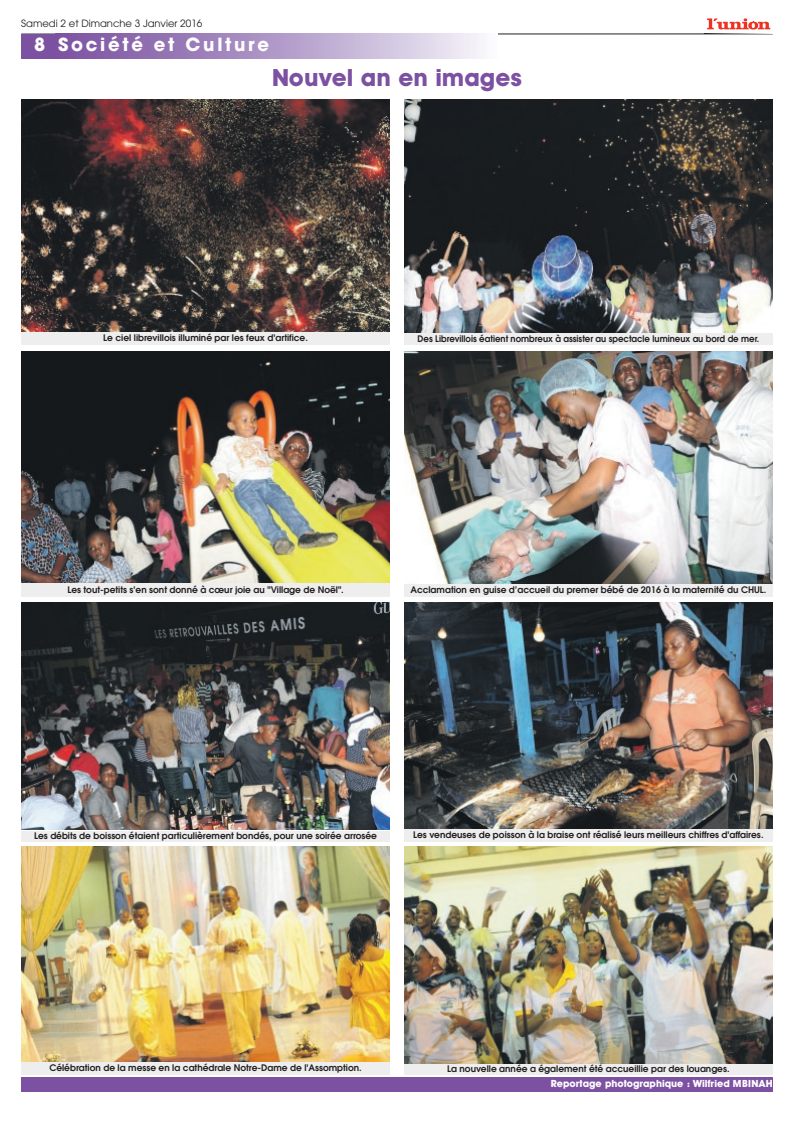
<style>
.page{position:relative;width:794px;height:1129px;background:#fff}
.page>*{position:absolute;margin:0;border:0;box-sizing:border-box;transform-origin:0 0}
.t1{font:700 24px "Avant Garde BQ";color:#7c51a1}
.t2{font:700 18px "Avant Garde";letter-spacing:.15em;color:#fff}
.t3{font:700 10px "Avant Garde BQ";color:#fff}
.t4{font:10px "Avant Garde";color:#231f20}
.t5{font:600 9px "Avant Garde";color:#231f20}
.t6{font:600 9px "Avant Garde";color:#231f20;scale:.95 1}
</style>
<div class="page">
<hr style="left:21px;top:34px;width:751px;height:1px;background:#231f20">
<div style="left:55px;top:34px;width:442px;height:24px;background:linear-gradient(to right,#754a9d,#f3f2f9)"></div>
<div style="left:21px;top:34px;width:37px;height:24px;background:#7c51a1"></div>
<img style="left:704px;top:27px;width:68px;height:8px">
<svg style="left:707px;top:18px;width:63px;height:12px"></svg>
<img style="left:22px;top:100px;width:368px;height:231px">
<div style="left:21px;top:332px;width:369px;height:13px;background:#eeeeef"></div>
<img style="left:21px;top:351px;width:369px;height:232px">
<div style="left:21px;top:583px;width:369px;height:13px;background:#eeeeef"></div>
<img style="left:22px;top:602px;width:368px;height:227px">
<div style="left:21px;top:830px;width:369px;height:11px;background:#eeeeef"></div>
<img style="left:21px;top:846px;width:369px;height:216px">
<div style="left:21px;top:1062px;width:369px;height:12px;background:#eeeeef"></div>
<img style="left:404px;top:846px;width:368px;height:216px">
<div style="left:404px;top:1063px;width:368px;height:10px;background:#eeeeef"></div>
<img style="left:405px;top:602px;width:367px;height:226px">
<div style="left:404px;top:829px;width:368px;height:12px;background:#eeeeef"></div>
<img style="left:404px;top:351px;width:368px;height:232px">
<div style="left:404px;top:584px;width:368px;height:12px;background:#eeeeef"></div>
<img style="left:404px;top:100px;width:368px;height:232px">
<div style="left:404px;top:333px;width:368px;height:12px;background:#eeeeef"></div>
<div style="left:21px;top:1076px;width:751px;height:15px;background:#7c51a1"></div>
<p class="t4" style="left:21px;top:19px;width:183px">Samedi 2 et Dimanche 3 Janvier 2016</p>
<h2 class="t2" style="left:34px;top:38px;width:236px">8 Société et Culture</h2>
<h1 class="t1" style="left:272px;top:64px;width:251px">Nouvel an en images</h1>
<p class="t5" style="left:103px;top:334px;width:206px">Le ciel librevillois illuminé par les feux d'artifice.</p>
<p class="t6" style="left:417px;top:335px;width:361px">Des Librevillois éatient nombreux à assister au spectacle lumineux au bord de mer.</p>
<p class="t5" style="left:67px;top:586px;width:278px">Les tout-petits s'en sont donné à cœur joie au "Village de Noël".</p>
<p class="t5" style="left:410px;top:586px;width:357px">Acclamation en guise d’accueil du premer bébé de 2016 à la maternité du CHUL.</p>
<p class="t5" style="left:34px;top:831px;width:344px">Les débits de boisson étaient particulièrement bondés, pour une soirée arrosée</p>
<p class="t5" style="left:413px;top:831px;width:352px">Les vendeuses de poisson à la braise ont réalisé leurs meilleurs chiffres d'affaires.</p>
<p class="t5" style="left:49px;top:1064px;width:314px">Célébration de la messe en la cathédrale Notre-Dame de l'Assomption.</p>
<p class="t5" style="left:447px;top:1064px;width:284px">La nouvelle année a également été accueillie par des louanges.</p>
<p class="t3" style="left:551px;top:1077px;width:223px">Reportage photographique : Wilfried MBINAH</p>
</div>
